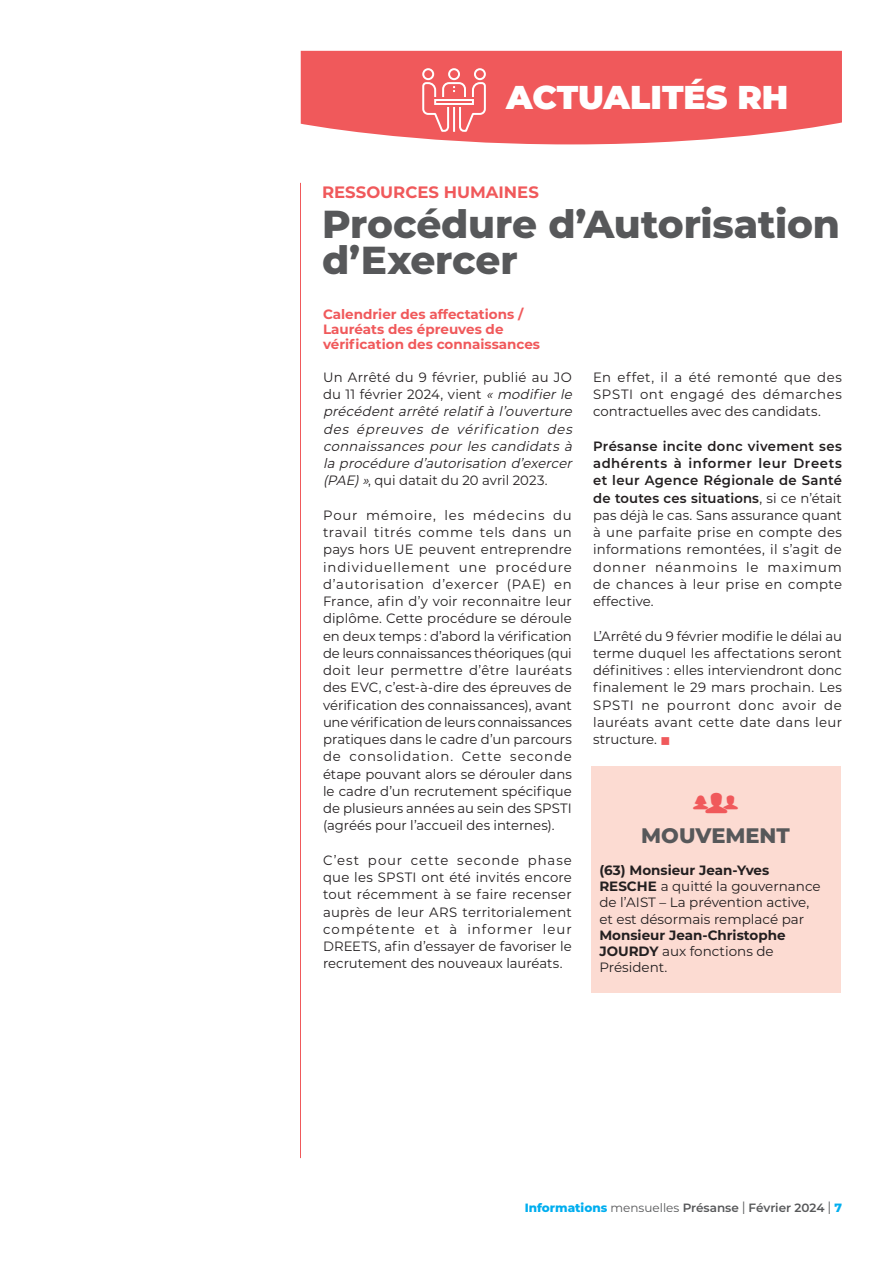
<style>
.page{position:relative;width:893px;height:1263px;background:#fff}
.page>*{position:absolute;margin:0;border:0;box-sizing:border-box;transform-origin:0 0}
.Titre{font:800 39px/36px "Montserrat";letter-spacing:-.005em;color:#57585a}
.t1{font:900 33px "Montserrat";color:#fff}
.MOUVEMENTS{font:24px "Panton Icons A Fill";color:#f0595b}
.Corps_mouvement{font:800 21px "Montserrat";color:#57585a}
.SurtitreRH{font:700 16.5px "Montserrat";color:#f0595b}
.Article_Paragraphes{font:13.5px/17.2px "Montserrat";letter-spacing:.01em;color:#231f20;text-align:justify}
.Article_Paragraphes-2{font:italic 13.5px/17.2px "Montserrat";color:#231f20}
.Corps_mouvement-2{font:13.5px/16.2px "Montserrat";color:#231f20}
.Article_Intertitre_gros{font:700 13.5px/15px "Montserrat";color:#f0595b}
.t2{font:600 12px "Montserrat";color:#57585a}
.s1{font-style:normal}
.s2{font-weight:600}
.s3{color:#f0595b}
.s4{font-weight:700}
.s5{font-weight:800;color:#00aeef}
.s6{font-weight:400}
.s7{font-weight:400;font-size:16.8px}
</style>
<div class="page">
<div style="left:591px;top:766px;width:249px;height:226px;background:#fcdbd2"></div>
<svg style="left:301px;top:51px;width:541px;height:93px;background:#f16567"></svg>
<svg style="left:421px;top:67px;width:66px;height:67px;background:#f37b7d"></svg>
<hr style="left:300px;top:183px;width:1px;height:975px;background:#f0595b">
<p class="t1" style="left:506px;top:73px;width:284px">ACTUALITÉS RH</p>
<p class="SurtitreRH" style="left:322px;top:180px;width:218px">RESSOURCES HUMAINES</p>
<p class="Titre" style="left:322px;top:204px;width:519px">Procédure d’Autorisation d’Exercer</p>
<p class="Article_Intertitre_gros" style="left:323px;top:306px;width:219px">Calendrier des affectations /<br>Lauréats des épreuves de vérification des connaissances</p>
<p class="Article_Paragraphes-2" style="left:323px;top:368px;width:254px"><span class="s1">Un Arrêté du 9 février, publié au JO du 11 février 2024, vient</span> « modifier le précédent arrêté relatif à l’ouverture des épreuves de vérification des connaissances pour les candidats à la procédure d’autorisation d’exercer (PAE)»<span class="s1">, qui datait du 20 avril 2023.</span></p>
<p class="Article_Paragraphes" style="left:323px;top:506px;width:250px">Pour mémoire, les médecins du travail titrés comme tels dans un pays hors UE peuvent entreprendre individuellement une procédure d’autorisation d’exercer (PAE) en France, afin d’y voir reconnaitre leur diplôme. Cette procédure se déroule en deux temps : d’abord la vérification de leurs connaissances théoriques (qui doit leur permettre d’être lauréats des EVC, c’est-à-dire des épreuves de vérification des connaissances), avant une vérification de leurs connaissances pratiques dans le cadre d’un parcours de consolidation. Cette seconde étape pouvant alors se dérouler dans le cadre d’un recrutement spécifique de plusieurs années au sein des SPSTI (agréés pour l’accueil des internes).</p>
<p class="Article_Paragraphes" style="left:323px;top:851px;width:250px">C’est pour cette seconde phase que les SPSTI ont été invités encore tout récemment à se faire recenser auprès de leur ARS territorialement compétente et à informer leur DREETS, afin d’essayer de favoriser le recrutement des nouveaux lauréats.</p>
<p class="Article_Paragraphes" style="left:593px;top:368px;width:250px">En effet, il a été remonté que des SPSTI ont engagé des démarches contractuelles avec des candidats.</p>
<p class="Article_Paragraphes" style="left:593px;top:437px;width:250px"><span class="s2">Présanse incite donc vivement ses adhérents à informer leur Dreets et leur Agence Régionale de Santé de toutes ces situations</span>, si ce n’était pas déjà le cas. Sans assurance quant à une parfaite prise en compte des informations remontées, il s’agit de donner néanmoins le maximum de chances à leur prise en compte effective.</p>
<p class="Article_Paragraphes" style="left:593px;top:627px;width:250px">L’Arrêté du 9 février modifie le délai au terme duquel les affectations seront définitives : elles interviendront donc finalement le 29 mars prochain. Les SPSTI ne pourront donc avoir de lauréats avant cette date dans leur structure. <span class="s3">■</span></p>
<p class="MOUVEMENTS" style="left:691px;top:791px;width:51px">t</p>
<p class="Corps_mouvement" style="left:641px;top:820px;width:150px">MOUVEMENT</p>
<p class="Corps_mouvement-2" style="left:599px;top:861px;width:223px"><span class="s4">(63) Monsieur Jean-Yves<br>RESCHE</span> a quitté la gouvernance de l’AIST – La prévention active, et est désormais remplacé par<br><span class="s4">Monsieur Jean-Christophe<br>JOURDY</span> aux fonctions de<br>Président.</p>
<p class="t2" style="left:525px;top:1199px;width:319px"><span class="s5">Informations</span> <span class="s6">mensuelles</span> Présanse <span class="s7">l</span> Février 2024 <span class="s7">l</span> <span class="s5">7</span></p>
</div>
